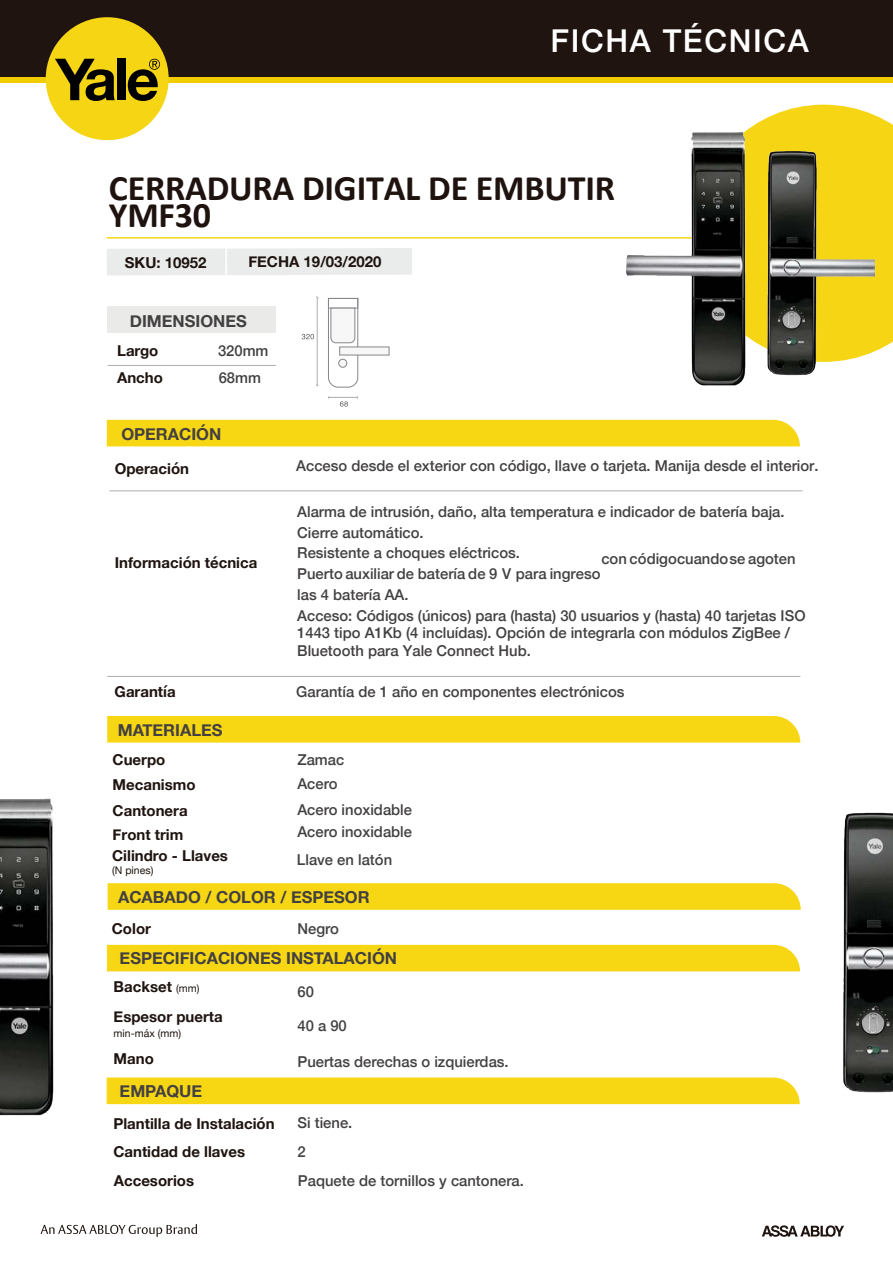
<style>
.page{position:relative;width:893px;height:1263px;background:#fff}
.page>*{position:absolute;margin:0;border:0;box-sizing:border-box;transform-origin:0 0}
.t1{font:700 36px/27px "Calibri";letter-spacing:-.005em;color:#1f130f}
.t2{font:500 31.5px "Helvetica Neue";letter-spacing:.05em;color:#fff}
.t3{font:700 16.5px "Helvetica Neue";color:#434041}
.t4{font:500 15px/20.7px "Helvetica Neue";color:#434041}
.t5{font:700 15px/25.5px "Helvetica Neue";color:#1f140f}
.t6{font:700 15px "Helvetica Neue";color:#1f130f}
.t7{font:10.5px "Helvetica Neue";color:#1f140f}
.s1{color:#1f130f}
.s2{font-weight:400;font-size:10.5px}
</style>
<div class="page">
<div style="left:107px;top:1077px;width:693px;height:27px;background:#f7d613"></div>
<div style="left:107px;top:945px;width:693px;height:26px;background:#f7d613"></div>
<hr style="left:107px;top:237px;width:606px;height:2px;background:#f7d613">
<svg style="left:762px;top:1225px;width:82px;height:12px"></svg>
<svg style="left:41px;top:1224px;width:156px;height:13px"></svg>
<svg style="left:754px;top:105px;width:139px;height:240px;background:#f7db36"></svg>
<div style="left:0;top:0;width:893px;height:78px;background:#1f140f"></div>
<div style="left:0;top:78px;width:893px;height:5px;background:#f0cc01"></div>
<div style="left:46px;top:17px;width:123px;height:123px;background:#f6d514;border-radius:50%"></div>
<svg style="left:55px;top:59px;width:60px;height:42px"></svg>
<div style="left:117px;top:59px;width:9px;height:41px;background:#000"></div>
<svg style="left:128px;top:59px;width:32px;height:42px"></svg>
<div style="left:107px;top:248px;width:305px;height:27px;background:#eaeceb"></div>
<hr style="left:225px;top:248px;width:2px;height:27px;background:#fff">
<div style="left:107px;top:420px;width:693px;height:26px;background:#f7d613"></div>
<hr style="left:109px;top:490px;width:693px;height:1px;background:#aeaeb3">
<div style="left:108px;top:306px;width:168px;height:27px;background:#eaeae9"></div>
<hr style="left:108px;top:365px;width:168px;height:1px;background:#adacb2">
<hr style="left:107px;top:676px;width:693px;height:1px;background:#aeaeb3">
<div style="left:107px;top:716px;width:693px;height:27px;background:#f7d613"></div>
<svg style="left:108px;top:883px;width:693px;height:27px;background:#f7d618"></svg>
<img style="left:601px;top:125px;width:153px;height:261px">
<img style="left:753px;top:141px;width:135px;height:245px">
<svg style="left:328px;top:396px;width:30px;height:11px"></svg>
<hr style="left:317px;top:297px;width:1px;height:88px;background:#adacb2">
<svg style="left:302px;top:334px;width:12px;height:5px"></svg>
<div style="left:339px;top:347px;width:50px;height:8px;background:#f7f7f8"></div>
<svg style="left:328px;top:298px;width:31px;height:90px"></svg>
<div style="left:339px;top:359px;width:8px;height:8px;background:#f7f7f8;border-radius:50%"></div>
<div style="left:338px;top:359px;width:9px;height:9px;border:1px solid #868589;border-radius:50%"></div>
<img style="left:0;top:798px;width:54px;height:318px">
<img style="left:843px;top:812px;width:50px;height:281px">
<h2 class="t2" style="left:551px;top:16px;width:260px">FICHA TÉCNICA</h2>
<h1 class="t1" style="left:109px;top:173px;width:508px">CERRADURA DIGITAL DE EMBUTIR<br>YMF30</h1>
<p class="t5" style="left:125px;top:250px;width:83px"><span class="s1">SKU:</span> 10952</p>
<p class="t5" style="left:248px;top:249px;width:135px">FECHA 19/03/2020</p>
<p class="t3" style="left:130px;top:308px;width:119px">DIMENSIONES</p>
<p class="t5" style="left:117px;top:338px;width:47px;line-height:27px">Largo<br>Ancho</p>
<p class="t4" style="left:218px;top:336px;width:52px;line-height:27px">320mm<br>68mm</p>
<p class="t3" style="left:121px;top:421px;width:101px">OPERACIÓN</p>
<p class="t5" style="left:115px;top:456px;width:76px">Operación</p>
<p class="t4" style="left:296px;top:454px;width:524px">Acceso desde el exterior con código, llave o tarjeta. Manija desde el interior.</p>
<p class="t5" style="left:115px;top:550px;width:144px">Información técnica</p>
<p class="t4" style="left:297px;top:500px;width:489px">Alarma de intrusión, daño, alta temperatura e indicador de batería baja.<br>Cierre automático.<br>Resistente a choques eléctricos.<br>Puerto auxiliar de batería de 9 V para ingreso</p>
<p class="t4" style="left:601px;top:547px;width:196px">con códigocuandose agoten</p>
<p class="t4" style="left:297px;top:583px;width:510px">las 4 batería AA.<br>Acceso: Códigos (únicos) para (hasta) 30 usuarios y (hasta) 40 tarjetas ISO</p>
<p class="t4" style="left:297px;top:623px;width:494px;line-height:17.7px">1443 tipo A1Kb (4 incluídas). Opción de integrarla con módulos ZigBee /<br>Bluetooth para Yale Connect Hub.</p>
<p class="t5" style="left:115px;top:679px;width:63px">Garantía</p>
<p class="t4" style="left:296px;top:680px;width:330px">Garantía de 1 año en componentes electrónicos</p>
<p class="t3" style="left:118px;top:717px;width:106px">MATERIALES</p>
<p class="t5" style="left:113px;top:747px;width:85px">Cuerpo<br>Mecanismo<br>Cantonera</p>
<p class="t5" style="left:113px;top:822px;width:72px">Front trim</p>
<p class="t4" style="left:297px;top:747px;width:48px;line-height:24px">Zamac<br>Acero</p>
<p class="t4" style="left:297px;top:797px;width:116px;line-height:22.5px">Acero inoxidable<br>Acero inoxidable</p>
<p class="t5" style="left:112px;top:843px;width:117px">Cilindro - Llaves</p>
<p class="t4" style="left:297px;top:847px;width:97px">Llave en latón</p>
<p class="t7" style="left:112px;top:863px;width:43px">(N pines)</p>
<p class="t3" style="left:118px;top:884px;width:253px">ACABADO / COLOR / ESPESOR</p>
<p class="t6" style="left:112px;top:916px;width:41px">Color</p>
<p class="t4" style="left:297px;top:917px;width:43px">Negro</p>
<p class="t3" style="left:120px;top:945px;width:279px">ESPECIFICACIONES INSTALACIÓN</p>
<p class="t5" style="left:114px;top:972px;width:111px;line-height:30px">Backset <span class="s2">(mm)<br></span>Espesor puerta</p>
<p class="t7" style="left:114px;top:1026px;width:69px">min-máx (mm)</p>
<p class="t5" style="left:114px;top:1046px;width:42px">Mano</p>
<p class="t3" style="left:120px;top:1078px;width:84px">EMPAQUE</p>
<p class="t4" style="left:297px;top:980px;width:18px">60</p>
<p class="t4" style="left:297px;top:1014px;width:51px">40 a 90</p>
<p class="t4" style="left:297px;top:1050px;width:213px">Puertas derechas o izquierdas.</p>
<p class="t5" style="left:113px;top:1109px;width:163px;line-height:28.5px">Plantilla de Instalación<br>Cantidad de llaves</p>
<p class="t4" style="left:297px;top:1107px;width:56px;line-height:29px">Si tiene.<br>2</p>
<p class="t5" style="left:114px;top:1168px;width:82px">Accesorios</p>
<p class="t4" style="left:298px;top:1169px;width:227px">Paquete de tornillos y cantonera.</p>
</div>
